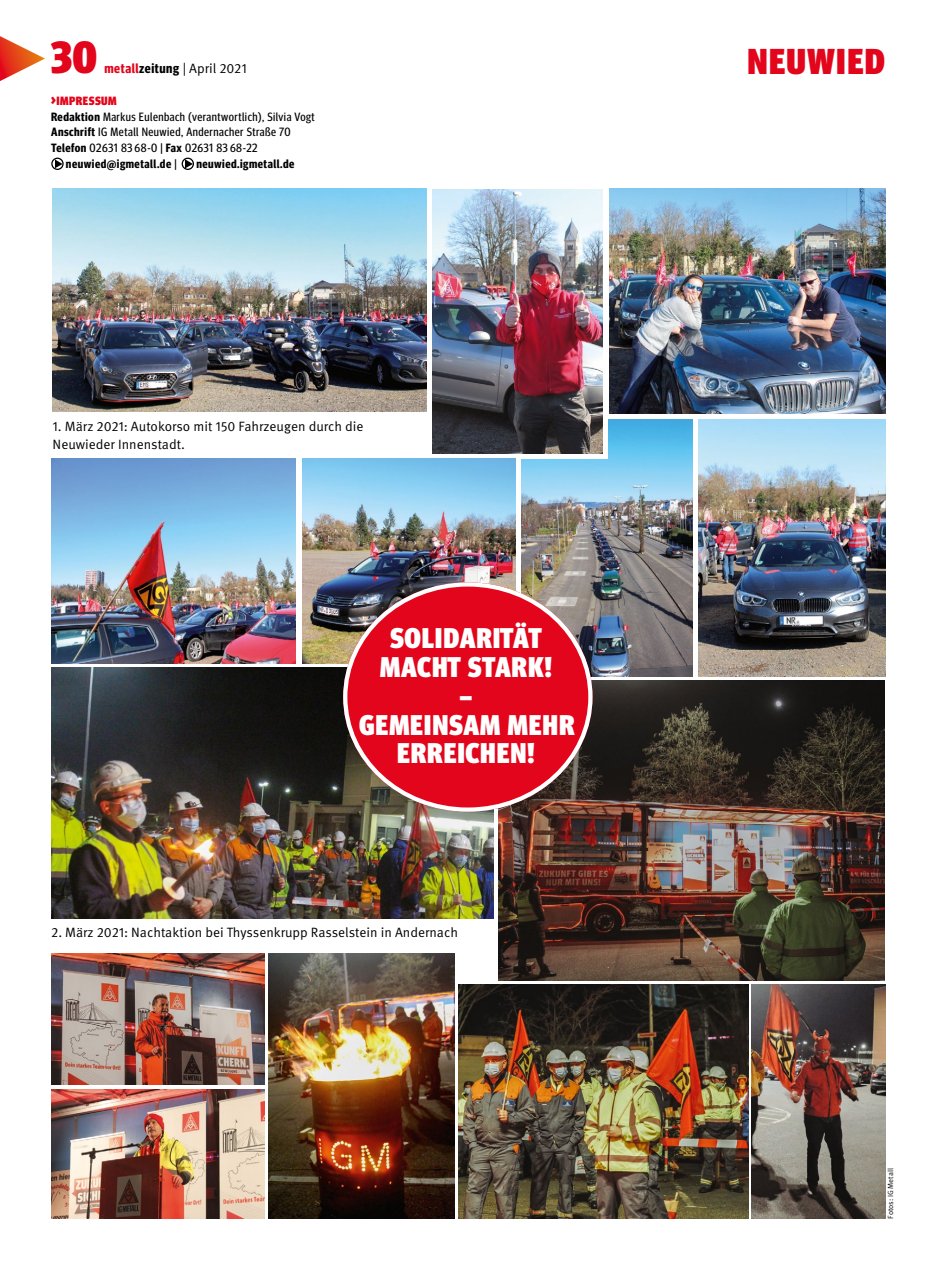
<style>
.page{position:relative;width:936px;height:1285px;background:#fff}
.page>*{position:absolute;margin:0;border:0;box-sizing:border-box;transform-origin:0 0}
.t1{font:900 condensed 45px "Meta Head IGMT";color:#e3051b}
.t2{font:900 condensed 36px "Meta Head IGMT";letter-spacing:.04em;color:#e3051b}
.t3{font:900 condensed 28.5px/28.8px "Meta Head IGMT";letter-spacing:.03em;color:#fff;text-align:center}
.t4{font:13.5px/18.8px "Meta IGMT";color:#000}
.t5{font:12px "Meta Headline Cond OT";letter-spacing:.04em;color:#000}
.t6{font:700 12px "Meta Headline Cond OT";letter-spacing:.04em;color:#000}
.t7{font:900 condensed 12px "Meta Head IGMT";letter-spacing:.04em;color:#e3051b}
.t8{font:7.5px "Meta IGMT";color:#000}
.s1{font-family:"Meta Headline Cond OT";font-weight:700;color:#e3051b}
.s2{font-family:"Meta Headline Cond OT";font-weight:700}
.s3{font-size:13.5px}
.s4{font-weight:700}
.s5{font-weight:400}
</style>
<div class="page">
<img style="left:51px;top:667px;width:442px;height:251px">
<img style="left:698px;top:419px;width:187px;height:257px">
<img style="left:51px;top:458px;width:245px;height:205px">
<img style="left:521px;top:419px;width:171px;height:257px">
<div style="left:51px;top:158px;width:13px;height:12px;border:1px solid #000;border-radius:50%"></div>
<svg style="left:55px;top:159px;width:8px;height:9px"></svg>
<div style="left:182px;top:158px;width:12px;height:12px;border:1px solid #000;border-radius:50%"></div>
<svg style="left:185px;top:159px;width:8px;height:9px"></svg>
<img style="left:268px;top:953px;width:186px;height:265px">
<img style="left:499px;top:680px;width:385px;height:300px">
<img style="left:432px;top:189px;width:171px;height:265px">
<div style="left:603px;top:184px;width:5px;height:274px;background:#fff"></div>
<hr style="left:427px;top:454px;width:181px;height:4px;background:#fff">
<svg style="left:0;top:36px;width:45px;height:45px"></svg>
<img style="left:302px;top:458px;width:213px;height:205px">
<svg style="left:343px;top:582px;width:249px;height:229px;background:#c92433"></svg>
<img style="left:53px;top:188px;width:373px;height:223px">
<img style="left:610px;top:188px;width:275px;height:225px">
<img style="left:51px;top:953px;width:213px;height:131px">
<img style="left:51px;top:1089px;width:213px;height:129px">
<img style="left:751px;top:984px;width:134px;height:234px">
<img style="left:459px;top:984px;width:289px;height:234px">
<h1 class="t1" style="left:51px;top:21px;width:47px">30</h1>
<p class="t4" style="left:104px;top:58px;width:144px"><span class="s1">metall</span><span class="s2">zeitung</span> | April 2021</p>
<p class="t7" style="left:51px;top:91px;width:67px"><span class="s3">&gt;</span>IMPRESSUM</p>
<p class="t5" style="left:51px;top:109px;width:265px"><span class="s4">Redaktion</span> Markus Eulenbach (verantwortlich), Silvia Vogt</p>
<p class="t5" style="left:51px;top:125px;width:241px"><span class="s4">Anschrift</span> IG Metall Neuwied, Andernacher Straße 70</p>
<p class="t5" style="left:51px;top:141px;width:208px"><span class="s4">Telefon</span> 02631 83 68-0 | <span class="s4">Fax</span> 02631 83 68-22</p>
<p class="t6" style="left:66px;top:156px;width:112px">neuwied@igmetall.de <span class="s5">|</span></p>
<p class="t6" style="left:196px;top:156px;width:100px">neuwied.igmetall.de</p>
<p class="t4" style="left:53px;top:415px;width:312px">1. März 2021: Autokorso mit 150 Fahrzeugen durch die<br>Neuwieder Innenstadt.</p>
<h3 class="t3" style="left:359px;top:622px;width:217px">SOLIDARITÄT<br>MACHT STARK!<br>–<br>GEMEINSAM MEHR<br>ERREICHEN!</h3>
<p class="t4" style="left:51px;top:922px;width:408px">2. März 2021: Nachtaktion bei Thyssenkrupp Rasselstein in Andernach</p>
<h2 class="t2" style="left:747px;top:33px;width:139px">NEUWIED</h2>
<p class="t8" style="left:884px;top:1218px;width:52px;rotate:-90deg">Fotos: IG Metall</p>
</div>
